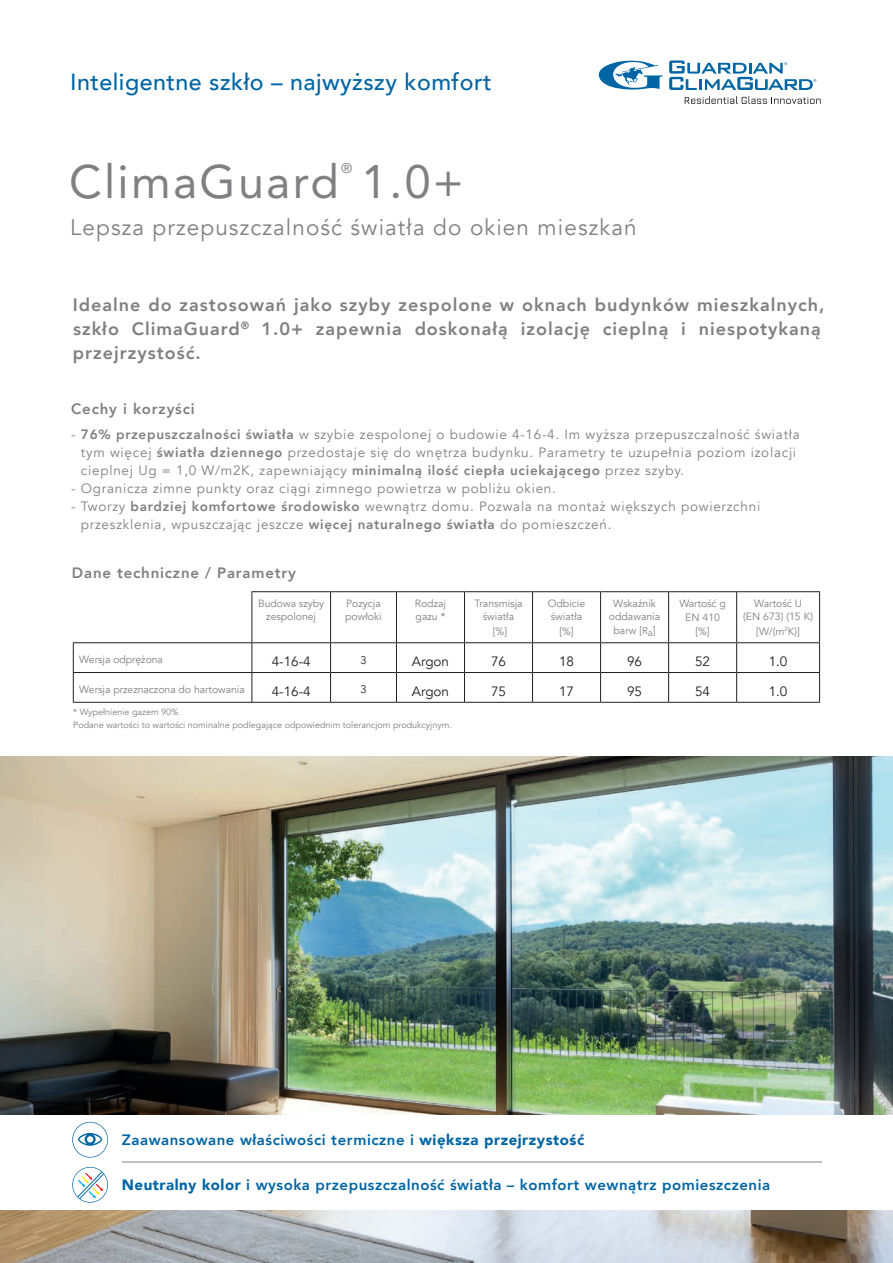
<style>
.page{position:relative;width:893px;height:1263px;background:#fff}
.page>*{position:absolute;margin:0;border:0;box-sizing:border-box;transform-origin:0 0}
.t1{font:46.5px "Avenir LT Std";letter-spacing:.05em;color:#808083}
.t2{font:500 23.25px "Avenir LT Com";letter-spacing:.02em;color:#0065a4}
.t3{font:22.5px "Avenir LT Com";letter-spacing:.05em;color:#808083}
.t4{font:800 18px/24px "Avenir LT Com";letter-spacing:.055em;color:#808083}
.t5{font:800 15px "Avenir LT Com";letter-spacing:.035em;color:#0065a4}
.t6{font:800 15px "Avenir LT Com";letter-spacing:.055em;color:#808083}
.t7{font:13.95px "Avenir LT Std";color:#808083}
.t8{font:13.5px/18px "Avenir LT Com";letter-spacing:.055em;color:#808083}
.t9{font:13.5px "Avenir LT Com";color:#231f20}
.t10{font:11.1px "Avenir LT Com";color:#231f20}
.t11{font:10.5px/12.6px "Avenir LT Com";color:#808083;text-align:center}
.t12{font:9px/12.9px "Avenir LT Com";color:#808083}
.s1{font-weight:800}
.s2{font-family:"Avenir LT Std";font-size:9.75px}
.s3{font-weight:900}
</style>
<div class="page">
<img style="left:0;top:757px;width:893px;height:506px">
<svg style="left:599px;top:61px;width:64px;height:29px"></svg>
<svg style="left:685px;top:96px;width:136px;height:8px"></svg>
<svg style="left:669px;top:60px;width:147px;height:30px"></svg>
<div style="left:0;top:1115px;width:893px;height:94px;background:#fff"></div>
<hr style="left:252px;top:591px;width:79px;height:1px;background:#231f20">
<hr style="left:331px;top:591px;width:65px;height:1px;background:#231f20">
<hr style="left:330px;top:592px;width:1px;height:50px;background:#231f20">
<hr style="left:396px;top:591px;width:68px;height:1px;background:#231f20">
<hr style="left:396px;top:592px;width:1px;height:50px;background:#231f20">
<hr style="left:464px;top:591px;width:69px;height:1px;background:#231f20">
<hr style="left:464px;top:592px;width:1px;height:50px;background:#231f20">
<hr style="left:533px;top:591px;width:68px;height:1px;background:#231f20">
<hr style="left:532px;top:592px;width:1px;height:50px;background:#231f20">
<hr style="left:601px;top:591px;width:68px;height:1px;background:#231f20">
<hr style="left:600px;top:592px;width:1px;height:50px;background:#231f20">
<hr style="left:669px;top:591px;width:68px;height:1px;background:#231f20">
<hr style="left:668px;top:592px;width:1px;height:50px;background:#231f20">
<hr style="left:737px;top:591px;width:83px;height:1px;background:#231f20">
<hr style="left:736px;top:592px;width:1px;height:50px;background:#231f20">
<hr style="left:819px;top:592px;width:1px;height:50px;background:#231f20">
<hr style="left:252px;top:642px;width:79px;height:1px;background:#231f20">
<hr style="left:331px;top:642px;width:65px;height:1px;background:#231f20">
<hr style="left:396px;top:642px;width:68px;height:1px;background:#231f20">
<hr style="left:464px;top:642px;width:69px;height:1px;background:#231f20">
<hr style="left:533px;top:642px;width:68px;height:1px;background:#231f20">
<hr style="left:601px;top:642px;width:68px;height:1px;background:#231f20">
<hr style="left:669px;top:642px;width:68px;height:1px;background:#231f20">
<hr style="left:737px;top:642px;width:83px;height:1px;background:#231f20">
<hr style="left:252px;top:672px;width:79px;height:1px;background:#231f20">
<hr style="left:331px;top:672px;width:65px;height:1px;background:#231f20">
<svg style="left:330px;top:643px;width:1px;height:59px"></svg>
<hr style="left:396px;top:672px;width:68px;height:1px;background:#231f20">
<svg style="left:396px;top:643px;width:1px;height:59px"></svg>
<hr style="left:464px;top:672px;width:69px;height:1px;background:#231f20">
<svg style="left:464px;top:643px;width:1px;height:59px"></svg>
<hr style="left:533px;top:672px;width:68px;height:1px;background:#231f20">
<svg style="left:532px;top:643px;width:1px;height:59px"></svg>
<hr style="left:601px;top:672px;width:68px;height:1px;background:#231f20">
<svg style="left:600px;top:643px;width:1px;height:59px"></svg>
<hr style="left:669px;top:672px;width:68px;height:1px;background:#231f20">
<svg style="left:668px;top:643px;width:1px;height:59px"></svg>
<hr style="left:737px;top:672px;width:83px;height:1px;background:#231f20">
<svg style="left:736px;top:643px;width:1px;height:59px"></svg>
<svg style="left:819px;top:643px;width:1px;height:59px"></svg>
<hr style="left:252px;top:592px;width:1px;height:50px;background:#231f20">
<hr style="left:73px;top:672px;width:179px;height:1px;background:#231f20">
<svg style="left:73px;top:643px;width:1px;height:59px"></svg>
<svg style="left:252px;top:643px;width:1px;height:59px"></svg>
<hr style="left:73px;top:702px;width:179px;height:1px;background:#231f20">
<hr style="left:252px;top:702px;width:79px;height:1px;background:#231f20">
<hr style="left:331px;top:702px;width:65px;height:1px;background:#231f20">
<hr style="left:396px;top:702px;width:68px;height:1px;background:#231f20">
<hr style="left:464px;top:702px;width:69px;height:1px;background:#231f20">
<hr style="left:533px;top:702px;width:68px;height:1px;background:#231f20">
<hr style="left:601px;top:702px;width:68px;height:1px;background:#231f20">
<hr style="left:669px;top:702px;width:68px;height:1px;background:#231f20">
<hr style="left:737px;top:702px;width:83px;height:1px;background:#231f20">
<hr style="left:73px;top:642px;width:179px;height:1px;background:#231f20">
<svg style="left:72px;top:1122px;width:36px;height:35px"></svg>
<svg style="left:72px;top:1167px;width:36px;height:35px"></svg>
<hr style="left:122px;top:1162px;width:700px;height:1px;background:#808083">
<h2 class="t2" style="left:70px;top:68px;width:423px">Inteligentne szkło – najwyższy komfort</h2>
<h1 class="t1" style="left:69px;top:155px;width:271px">ClimaGuard</h1>
<p class="t7" style="left:341px;top:160px;width:13px">®</p>
<h1 class="t1" style="left:361px;top:155px;width:104px">1.0+</h1>
<h3 class="t3" style="left:70px;top:214px;width:568px">Lepsza przepuszczalność światła do okien mieszkań</h3>
<h3 class="t4" style="left:73px;top:293px;width:753px">Idealne do zastosowań jako szyby zespolone w oknach budynków mieszkalnych, szkło ClimaGuard<sup>®</sup> 1.0+ zapewnia doskonałą izolację cieplną i niespotykaną przejrzystość.</h3>
<p class="t6" style="left:71px;top:400px;width:125px">Cechy i korzyści</p>
<p class="t8" style="left:81px;top:425px;width:720px;text-indent:-10px">- <span class="s1">76% przepuszczalności światła</span> w szybie zespolonej o budowie 4-16-4. Im wyższa przepuszczalność światła tym więcej <span class="s1">światła dziennego</span> przedostaje się do wnętrza budynku. Parametry te uzupełnia poziom izolacji cieplnej Ug = 1,0 W/m2K, zapewniający <span class="s1">minimalną ilość ciepła uciekającego</span> przez szyby.</p>
<p class="t8" style="left:71px;top:479px;width:486px">- Ogranicza zimne punkty oraz ciągi zimnego powietrza w pobliżu okien.</p>
<p class="t8" style="left:81px;top:497px;width:681px;text-indent:-10px">- Tworzy <span class="s1">bardziej komfortowe środowisko</span> wewnątrz domu. Pozwala na montaż większych powierzchni przeszklenia, wpuszczając jeszcze <span class="s1">więcej naturalnego światła</span> do pomieszczeń.</p>
<p class="t6" style="left:72px;top:563px;width:225px">Dane techniczne / Parametry</p>
<p class="t11" style="left:258px;top:598px;width:67px">Budowa szyby zespolonej</p>
<p class="t11" style="left:345px;top:598px;width:38px;text-align:left">Pozycja powłoki</p>
<p class="t11" style="left:415px;top:598px;width:33px;text-align:left">Rodzaj gazu *</p>
<p class="t11" style="left:474px;top:598px;width:50px">Transmisja światła</p>
<p class="t11" style="left:493px;top:625px;width:16px">[%]</p>
<p class="t11" style="left:548px;top:598px;width:39px;text-align:left">Odbicie światła</p>
<p class="t11" style="left:559px;top:625px;width:16px">[%]</p>
<p class="t11" style="left:609px;top:598px;width:53px">Wskaźnik oddawania</p>
<p class="t11" style="left:613px;top:625px;width:44px">barw [<span class="s2">R</span><sub>a</sub>]</p>
<p class="t11" style="left:679px;top:597px;width:48px;line-height:13.8px">Wartość g<br>EN 410 [%]</p>
<p class="t11" style="left:743px;top:598px;width:71px">Wartość U<br>(EN 673) (15 K)</p>
<p class="t11" style="left:756px;top:625px;width:45px">[W/(m<sup>2</sup>K)]</p>
<p class="t11" style="left:79px;top:653px;width:85px">Wersja odprężona</p>
<p class="t9" style="left:272px;top:653px;width:41px">4-16-4</p>
<p class="t10" style="left:360px;top:653px;width:8px">3</p>
<p class="t9" style="left:412px;top:653px;width:39px">Argon</p>
<p class="t9" style="left:491px;top:653px;width:17px">76</p>
<p class="t9" style="left:559px;top:653px;width:17px">18</p>
<p class="t9" style="left:627px;top:653px;width:17px">96</p>
<p class="t9" style="left:695px;top:653px;width:17px">52</p>
<p class="t9" style="left:769px;top:653px;width:20px">1.0</p>
<p class="t11" style="left:79px;top:683px;width:167px">Wersja przeznaczona do hartowania</p>
<p class="t9" style="left:272px;top:683px;width:41px">4-16-4</p>
<p class="t10" style="left:360px;top:683px;width:8px">3</p>
<p class="t9" style="left:412px;top:683px;width:39px">Argon</p>
<p class="t9" style="left:491px;top:683px;width:17px">75</p>
<p class="t9" style="left:559px;top:683px;width:17px">17</p>
<p class="t9" style="left:627px;top:683px;width:17px">95</p>
<p class="t9" style="left:695px;top:683px;width:17px">54</p>
<p class="t9" style="left:769px;top:683px;width:20px">1.0</p>
<p class="t12" style="left:73px;top:706px;width:380px">* Wypełnienie gazem 90%<br>Podane wartości to wartości nominalne podlegające odpowiednim tolerancjom produkcyjnym.</p>
<p class="t5" style="left:122px;top:1131px;width:464px">Zaawansowane właściwości termiczne i <span class="s3">większa przejrzystość</span></p>
<p class="t5" style="left:122px;top:1176px;width:650px"><span class="s3">Neutralny kolor</span> i wysoka przepuszczalność światła – komfort wewnątrz pomieszczenia</p>
</div>
